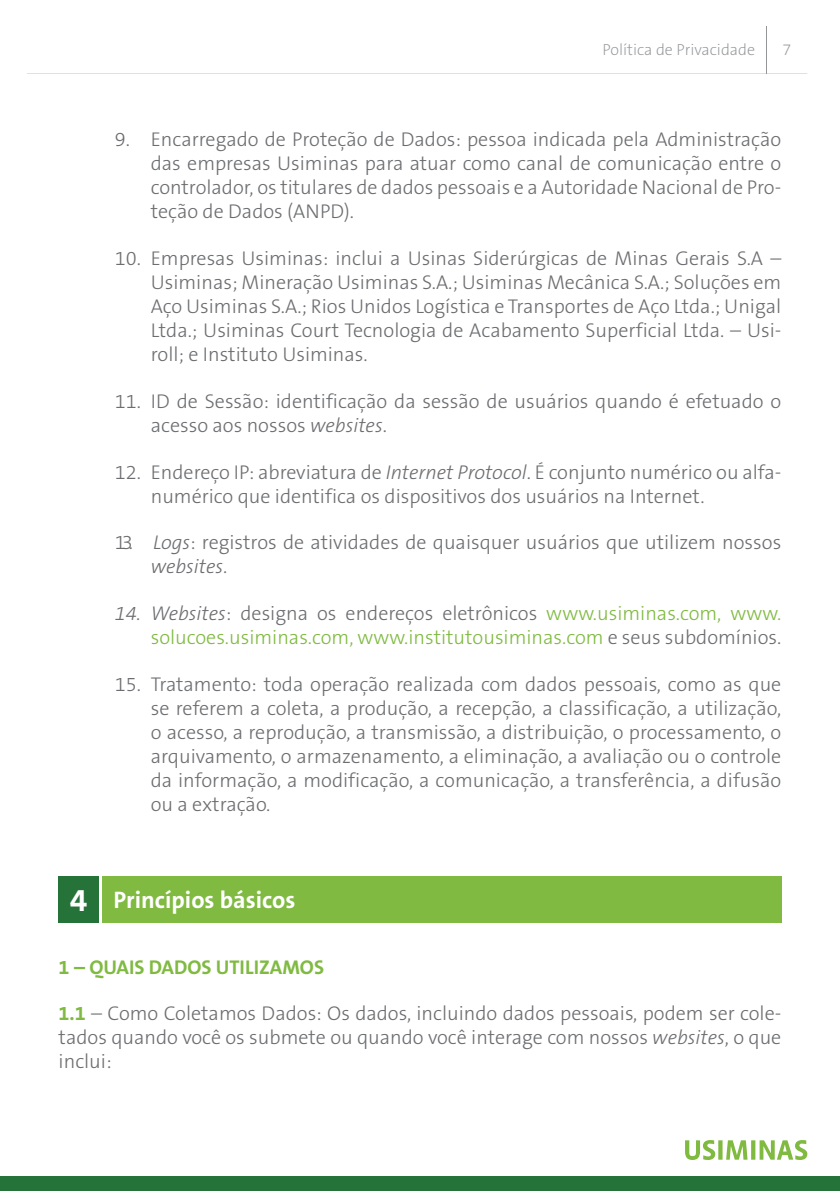
<style>
.page{position:relative;width:840px;height:1191px;background:#fff}
.page>*{position:absolute;margin:0;border:0;box-sizing:border-box;transform-origin:0 0}
.t1{font:700 32px "The Sans B7";color:#fff}
.t2{font:700 24px "The Sans B7";color:#fff}
.t3{font:300 20px/24px "The Sans B3";color:#6c6d70;text-align:justify}
.t4{font:300 20px/24px "The Sans B3";color:#80ba41;text-align:right}
.t5{font:700 20px "The Sans B7";color:#80ba41}
.t6{font:200 16px "The Sans B2";color:#939598}
.s1{font-style:italic}
.s2{font-style:italic;color:#6c6d70}
.s3{color:#6c6d70}
.s4{font-family:"The Sans B7";font-weight:700;color:#80ba41}
</style>
<div class="page">
<hr style="left:766px;top:26px;width:1px;height:47px;background:#939598">
<svg style="left:27px;top:73px;width:779px;height:1px"></svg>
<div style="left:0;top:1175px;width:839px;height:16px;background:#267339"></div>
<svg style="left:685px;top:1140px;width:121px;height:20px"></svg>
<div style="left:102px;top:876px;width:678px;height:46px;background:#80ba41"></div>
<div style="left:59px;top:876px;width:40px;height:46px;background:#267339"></div>
<p class="t6" style="left:602px;top:41px;width:154px">Política de Privacidade</p>
<p class="t6" style="left:782px;top:41px;width:10px">7</p>
<p class="t3" style="left:151px;top:128px;width:631px;text-indent:-36px">9. Encarregado de Proteção de Dados: pessoa indicada pela Administração das empresas Usiminas para atuar como canal de comunicação entre o controlador, os titulares de dados pessoais e a Autoridade Nacional de Pro&shy;teção de Dados (ANPD).</p>
<p class="t3" style="left:151px;top:247px;width:631px;text-indent:-36px">10. Empresas Usiminas: inclui a Usinas Siderúrgicas de Minas Gerais S.A – Usiminas; Mineração Usiminas S.A.; Usiminas Mecânica S.A.; Soluções em Aço Usiminas S.A.; Rios Unidos Logística e Transportes de Aço Ltda.; Unigal Ltda.; Usiminas Court Tecnologia de Acabamento Superficial Ltda. – Usi&shy;roll; e Instituto Usiminas.</p>
<p class="t3" style="left:151px;top:390px;width:631px;text-indent:-36px">11. ID de Sessão: identificação da sessão de usuários quando é efetuado o acesso aos nossos <span class="s1">websites</span>.</p>
<p class="t3" style="left:151px;top:461px;width:631px;text-indent:-36px">12. Endereço IP: abreviatura de <span class="s1">Internet Protocol</span>. É conjunto numérico ou alfa&shy;numérico que identifica os dispositivos dos usuários na Internet.</p>
<p class="t3" style="left:151px;top:531px;width:631px;text-indent:-36px">13. <span class="s1">Logs</span>: registros de atividades de quaisquer usuários que utilizem nossos <span class="s1">websites</span>.</p>
<p class="t4" style="left:115px;top:602px;width:667px"><span class="s2">14. Websites</span><span class="s3">: designa os endereços eletrônicos</span> www.usiminas.com, www. solucoes.usiminas.com, www.institutousiminas.com <span class="s3">e seus subdomínios.</span></p>
<p class="t3" style="left:151px;top:673px;width:631px;text-indent:-36px">15. Tratamento: toda operação realizada com dados pessoais, como as que se referem a coleta, a produção, a recepção, a classificação, a utilização, o acesso, a reprodução, a transmissão, a distribuição, o processamento, o arquivamento, o armazenamento, a eliminação, a avaliação ou o controle da informação, a modificação, a comunicação, a transferência, a difusão ou a extração.</p>
<p class="t1" style="left:70px;top:883px;width:19px">4</p>
<p class="t2" style="left:113px;top:887px;width:183px">Princípios básicos</p>
<p class="t5" style="left:59px;top:956px;width:267px">1 – QUAIS DADOS UTILIZAMOS</p>
<p class="t3" style="left:59px;top:1002px;width:723px"><span class="s4">1.1</span> – Como Coletamos Dados: Os dados, incluindo dados pessoais, podem ser cole&shy;tados quando você os submete ou quando você interage com nossos <span class="s1">websites</span>, o que inclui:</p>
</div>
